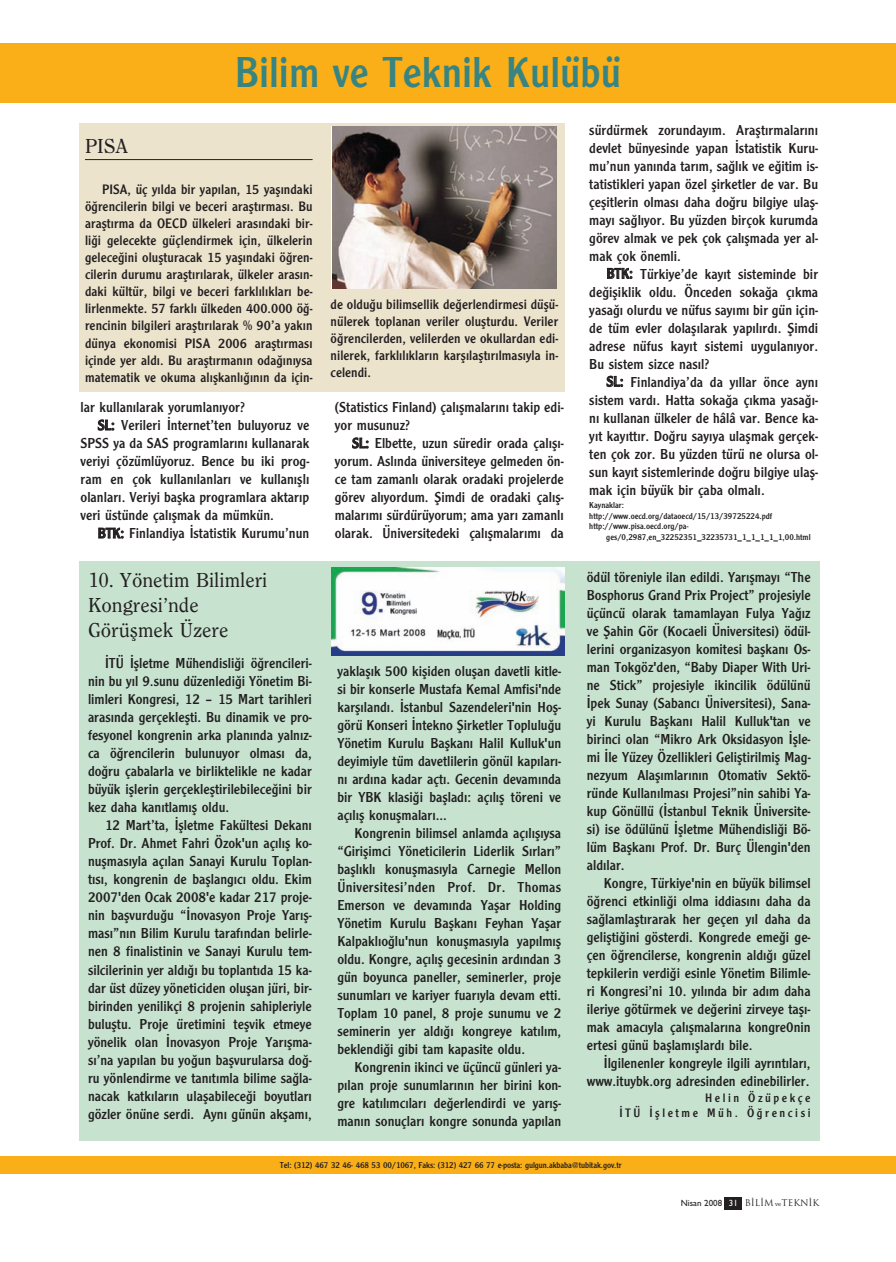
<style>
.page{position:relative;width:896px;height:1262px;background:#fff}
.page>*{position:absolute;margin:0;border:0;box-sizing:border-box;transform-origin:0 0}
.t1{font:45px "Clearface Gothic";color:#378482}
.t2{font:500 21px/25.2px "Clearface";color:#231f20}
.t3{font:15px/18px "Clearface Gothic";color:#231f20;text-align:justify}
.t4{font:14.25px/17.1px "Clearface Gothic";letter-spacing:.005em;color:#231f20;text-align:justify}
.t5{font:12.75px/15.3px "Clearface Gothic";letter-spacing:.2em;color:#231f20;text-align:right}
.t6{font:9px/10.8px "Clearface Gothic";color:#231f20}
.t7{font:9px "Trajan Plain";color:#231f20}
.s1{font-family:"Gill Sans";font-weight:500}
.s2{font-family:"Gill Sans";font-weight:500;color:#fff}
.s3{font-family:"Bookman Old Style";font-size:6px}
</style>
<div class="page">
<div style="left:724px;top:1196px;width:17px;height:13px;background:#231f20"></div>
<div style="left:0;top:43px;width:895px;height:60px;background:#faaf18"></div>
<div style="left:0;top:1156px;width:895px;height:17px;background:#faaf18"></div>
<div style="left:79px;top:561px;width:740px;height:579px;background:#c7e3d0"></div>
<img style="left:331px;top:567px;width:233px;height:88px">
<div style="left:79px;top:123px;width:485px;height:269px;background:#ebe3cc"></div>
<hr style="left:85px;top:159px;width:227px;height:1px;background:#231f20">
<img style="left:332px;top:126px;width:224px;height:163px">
<h1 class="t1" style="left:235px;top:55px;width:387px">Bilim ve Teknik Kulübü</h1>
<h2 class="t2" style="left:85px;top:135px;width:44px">PISA</h2>
<p class="t4" style="left:85px;top:181px;width:229px;text-indent:17px">PISA, üç y›lda bir yap›lan, 15 yafl›ndaki ö¤rencilerin bilgi ve beceri araflt›rmas›. Bu araflt›rma da OECD ülkeleri aras›ndaki bir&shy;li¤i gelecekte güçlendirmek için, ülkelerin gelece¤ini oluflturacak 15 yafl›ndaki ö¤ren&shy;cilerin durumu araflt›r›larak, ülkeler aras›n&shy;daki kültür, bilgi ve beceri farkl›l›klar› be&shy;lirlenmekte. 57 farkl› ülkeden 400.000 ö¤- rencinin bilgileri araflt›r›larak % 90’a yak›n dünya ekonomisi PISA 2006 araflt›rmas› içinde yer ald›. Bu araflt›rman›n oda¤›n›ysa matematik ve okuma al›flkanl›¤›n›n da için-</p>
<p class="t3" style="left:80px;top:399px;width:166px">lar kullan›larak yorumlan›yor?</p>
<p class="t3" style="left:98px;top:417px;width:213px">SL: Verileri ‹nternet’ten buluyoruz ve</p>
<p class="t3" style="left:80px;top:435px;width:230px">SPSS ya da SAS programlar›n› kullanarak</p>
<p class="t3" style="left:80px;top:453px;width:230px">veriyi çözümlüyoruz. Bence bu iki prog-</p>
<p class="t3" style="left:80px;top:471px;width:230px">ram en çok kullan›lanlar› ve kullan›fll›</p>
<p class="t3" style="left:80px;top:489px;width:230px">olanlar›. Veriyi baflka programlara aktar›p</p>
<p class="t3" style="left:80px;top:507px;width:195px">veri üstünde çal›flmak da mümkün.</p>
<p class="t3" style="left:98px;top:525px;width:213px">BTK: Finlandiya ‹statistik Kurumu’nun</p>
<h2 class="t2" style="left:88px;top:568px;width:181px">10. Yönetim Bilimleri<br>Kongresi’nde<br>Görüflmek Üzere</h2>
<p class="t3" style="left:88px;top:655px;width:225px;text-indent:17px">‹TÜ ‹flletme Mühendisli¤i ö¤rencileri&shy;nin bu y›l 9.sunu düzenledi¤i Yönetim Bi&shy;limleri Kongresi, 12 – 15 Mart tarihleri aras›nda gerçekleflti. Bu dinamik ve pro&shy;fesyonel kongrenin arka plan›nda yaln›z&shy;ca ö¤rencilerin bulunuyor olmas› da, do¤ru çabalarla ve birliktelikle ne kadar büyük ifllerin gerçeklefltirilebilece¤ini bir kez daha kan›tlam›fl oldu.</p>
<p class="t3" style="left:88px;top:817px;width:225px;text-indent:17px">12 Mart’ta, ‹flletme Fakültesi Dekan› Prof. Dr. Ahmet Fahri Özok'un aç›l›fl ko&shy;nuflmas›yla aç›lan Sanayi Kurulu Toplan&shy;t›s›, kongrenin de bafllang›c› oldu. Ekim 2007'den Ocak 2008'e kadar 217 proje&shy;nin baflvurdu¤u “‹novasyon Proje Yar›fl&shy;mas›”n›n Bilim Kurulu taraf›ndan belirle&shy;nen 8 finalistinin ve Sanayi Kurulu tem&shy;silcilerinin yer ald›¤› bu toplant›da 15 ka&shy;dar üst düzey yöneticiden oluflan jüri, bir&shy;birinden yenilikçi 8 projenin sahipleriyle bulufltu. Proje üretimini teflvik etmeye yönelik olan ‹novasyon Proje Yar›flma&shy;s›’na yap›lan bu yo¤un baflvurularsa do¤- ru yönlendirme ve tan›t›mla bilime sa¤la&shy;nacak katk›lar›n ulaflabilece¤i boyutlar› gözler önüne serdi. Ayn› günün akflam›,</p>
<p class="t4" style="left:330px;top:296px;width:229px">de oldu¤u bilimsellik de¤erlendirmesi düflü&shy;nülerek toplanan veriler oluflturdu. Veriler ö¤rencilerden, velilerden ve okullardan edi&shy;nilerek, farkl›l›klar›n karfl›laflt›r›lmas›yla in&shy;celendi.</p>
<p class="t3" style="left:335px;top:399px;width:230px">(Statistics Finland) çal›flmalar›n› takip edi&shy;yor musunuz?</p>
<p class="t3" style="left:335px;top:435px;width:230px;text-indent:17px">SL: Elbette, uzun süredir orada çal›fl›- yorum. Asl›nda üniversiteye gelmeden ön&shy;ce tam zamanl› olarak oradaki projelerde görev al›yordum. fiimdi de oradaki çal›fl&shy;malar›m› sürdürüyorum; ama yar› zamanl› olarak. Üniversitedeki çal›flmalar›m› da</p>
<p class="t3" style="left:337px;top:663px;width:225px">yaklafl›k 500 kifliden oluflan davetli kitle&shy;si bir konserle Mustafa Kemal Amfisi'nde karfl›land›. ‹stanbul Sazendeleri'nin Hofl&shy;görü Konseri ‹ntekno fiirketler Toplulu¤u Yönetim Kurulu Baflkan› Halil Kulluk'un deyimiyle tüm davetlilerin gönül kap›lar›- n› ard›na kadar açt›. Gecenin devam›nda bir YBK klasi¤i bafllad›: aç›l›fl töreni ve aç›l›fl konuflmalar›...</p>
<p class="t3" style="left:337px;top:825px;width:225px;text-indent:17px">Kongrenin bilimsel anlamda aç›l›fl›ysa “Giriflimci Yöneticilerin Liderlik S›rlar›” bafll›kl› konuflmas›yla Carnegie Mellon Üniversitesi’nden Prof. Dr. Thomas Emerson ve devam›nda Yaflar Holding Yönetim Kurulu Baflkan› Feyhan Yaflar Kalpakl›o¤lu'nun konuflmas›yla yap›lm›fl oldu. Kongre, aç›l›fl gecesinin ard›ndan 3 gün boyunca paneller, seminerler, proje sunumlar› ve kariyer fuar›yla devam etti.<br>Toplam 10 panel, 8 proje sunumu ve 2 seminerin yer ald›¤› kongreye kat›l›m, beklendi¤i gibi tam kapasite oldu.</p>
<p class="t3" style="left:337px;top:1059px;width:225px;text-indent:17px">Kongrenin ikinci ve üçüncü günleri ya&shy;p›lan proje sunumlar›n›n her birini kon&shy;gre kat›l›mc›lar› de¤erlendirdi ve yar›fl&shy;man›n sonuçlar› kongre sonunda yap›lan</p>
<p class="t3" style="left:589px;top:122px;width:230px">sürdürmek zorunday›m. Araflt›rmalar›n› devlet bünyesinde yapan ‹statistik Kuru&shy;mu’nun yan›nda tar›m, sa¤l›k ve e¤itim is&shy;tatistikleri yapan özel flirketler de var. Bu çeflitlerin olmas› daha do¤ru bilgiye ulafl&shy;may› sa¤l›yor. Bu yüzden birçok kurumda görev almak ve pek çok çal›flmada yer al&shy;mak çok önemli.</p>
<p class="t3" style="left:589px;top:266px;width:230px;text-indent:17px">BTK: Türkiye’de kay›t sisteminde bir de¤ifliklik oldu. Önceden soka¤a ç›kma yasa¤› olurdu ve nüfus say›m› bir gün için&shy;de tüm evler dolafl›larak yap›l›rd›. fiimdi adrese nüfus kay›t sistemi uygulan›yor.<br>Bu sistem sizce nas›l?</p>
<p class="t3" style="left:589px;top:374px;width:230px;text-indent:17px">SL: Finlandiya’da da y›llar önce ayn› sistem vard›. Hatta soka¤a ç›kma yasa¤›- n› kullanan ülkeler de hâlâ var. Bence ka&shy;y›t kay›tt›r. Do¤ru say›ya ulaflmak gerçek&shy;ten çok zor. Bu yüzden türü ne olursa ol&shy;sun kay›t sistemlerinde do¤ru bilgiye ulafl&shy;mak için büyük bir çaba olmal›.</p>
<p class="t6" style="left:589px;top:500px;width:184px">Kaynaklar: http://www.oecd.org/dataoecd/15/13/39725224.pdf http://www.pisa.oecd.org/pa-</p>
<p class="t6" style="left:606px;top:532px;width:206px">ges/0,2987,en_32252351_32235731_1_1_1_1_1,00.html</p>
<p class="t3" style="left:586px;top:569px;width:225px">ödül töreniyle ilan edildi. Yar›flmay› “The Bosphorus Grand Prix Project” projesiyle üçüncü olarak tamamlayan Fulya Ya¤›z ve fiahin Gör (Kocaeli Üniversitesi) ödül&shy;lerini organizasyon komitesi baflkan› Os&shy;man Tokgöz'den, “Baby Diaper With Uri&shy;ne Stick” projesiyle ikincilik ödülünü ‹pek Sunay (Sabanc› Üniversitesi), Sana&shy;yi Kurulu Baflkan› Halil Kulluk'tan ve birinci olan “Mikro Ark Oksidasyon ‹flle&shy;mi ‹le Yüzey Özellikleri Gelifltirilmifl Mag&shy;nezyum Alafl›mlar›n›n Otomativ Sektö&shy;ründe Kullan›lmas› Projesi”nin sahibi Ya&shy;kup Gönüllü (‹stanbul Teknik Üniversite&shy;si) ise ödülünü ‹flletme Mühendisli¤i Bö&shy;lüm Baflkan› Prof. Dr. Burç Ülengin'den ald›lar.</p>
<p class="t3" style="left:586px;top:875px;width:225px;text-indent:17px">Kongre, Türkiye'nin en büyük bilimsel ö¤renci etkinli¤i olma iddias›n› daha da sa¤lamlaflt›rarak her geçen y›l daha da geliflti¤ini gösterdi. Kongrede eme¤i ge&shy;çen ö¤rencilerse, kongrenin ald›¤› güzel tepkilerin verdi¤i esinle Yönetim Bilimle&shy;ri Kongresi’ni 10. y›l›nda bir ad›m daha ileriye götürmek ve de¤erini zirveye tafl›- mak amac›yla çal›flmalar›na kongre0nin ertesi günü bafllam›fllard› bile.</p>
<p class="t3" style="left:586px;top:1055px;width:225px;text-align:right">‹lgilenenler kongreyle ilgili ayr›nt›lar›, www.ituybk.org adresinden edinebilirler.</p>
<p class="t5" style="left:619px;top:1091px;width:193px">Helin Özüpekçe<br>‹TÜ ‹flletme Müh. Ö¤rencisi</p>
<p class="t6" style="left:280px;top:1160px;width:343px">Tel: (312) 467 32 46- 468 53 00/1067, Faks: (312) 427 66 77 e-posta: gulgun.akbaba@tubitak.gov.tr</p>
<p class="t7" style="left:680px;top:1198px;width:140px"><span class="s1">Nisan 2008</span> <span class="s2">31</span> B‹L‹M <span class="s3">ve</span>TEKN‹K</p>
</div>
